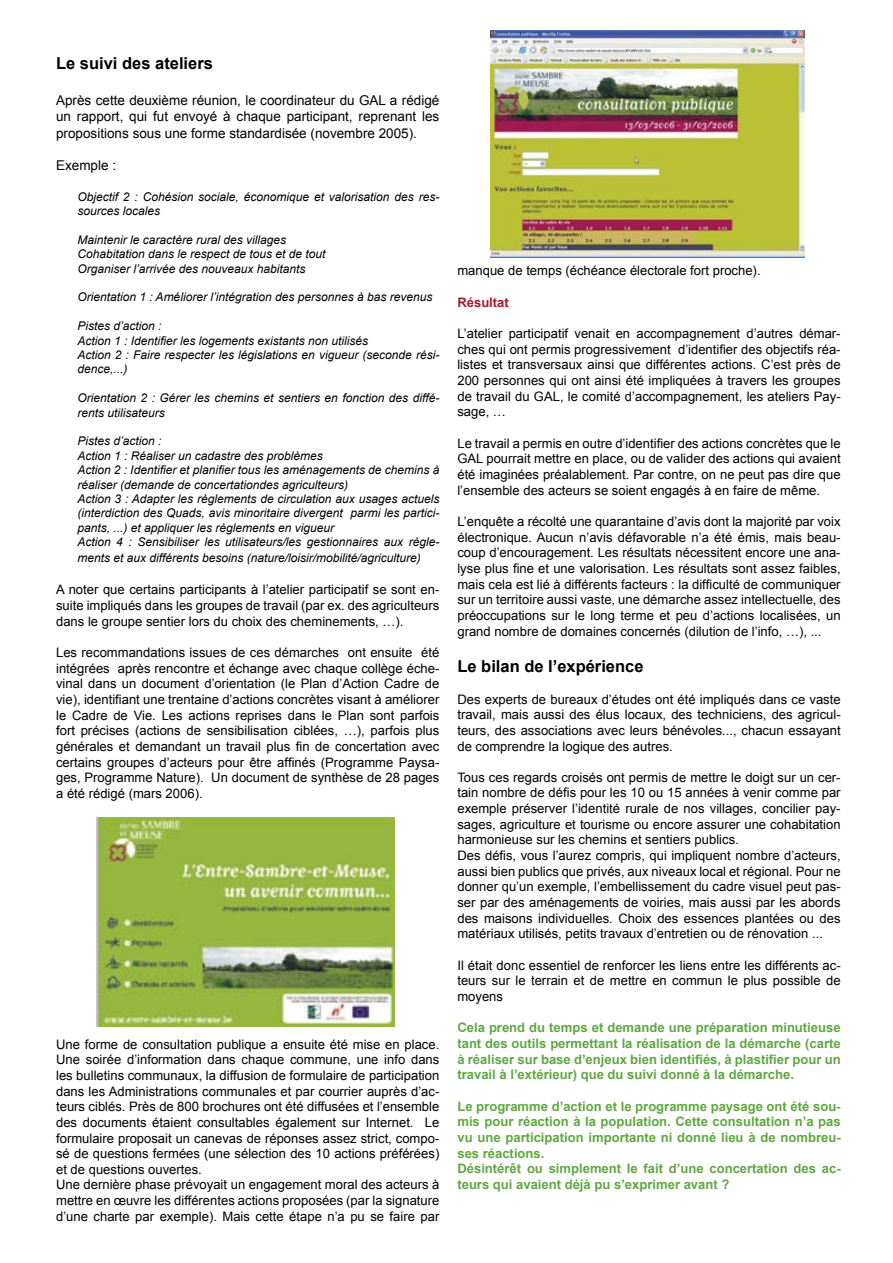
<style>
.page{position:relative;width:893px;height:1263px;background:#fff}
.page>*{position:absolute;margin:0;border:0;box-sizing:border-box;transform-origin:0 0}
.t1{font:700 16.5px "Arial";color:#000}
.t2{font:13.5px/16.2px "Arial";color:#000;text-align:justify}
.t3{font:13.05px/15.6px "Arial";color:#000;text-align:justify}
.t4{font:700 13.05px/15.6px "Arial";color:#60a742;text-align:justify}
.t5{font:700 13.05px "Arial";color:#a9192d}
.t6{font:italic 12px/14.4px "Arial";color:#000}
</style>
<div class="page">
<img style="left:97px;top:817px;width:297px;height:209px">
<img style="left:490px;top:31px;width:315px;height:226px">
<p class="t1" style="left:56px;top:54px;width:158px">Le suivi des ateliers</p>
<p class="t2" style="left:56px;top:92px;width:385px">Après cette deuxième réunion, le coordinateur du GAL a rédigé un rapport, qui fut envoyé à chaque participant, reprenant les propositions sous une forme standardisée (novembre 2005).</p>
<p class="t2" style="left:56px;top:157px;width:62px">Exemple :</p>
<p class="t6" style="left:77px;top:189px;width:364px">Objectif 2 : Cohésion sociale, économique et valorisation des res&shy;sources locales</p>
<p class="t6" style="left:77px;top:232px;width:250px">Maintenir le caractère rural des villages<br>Cohabitation dans le respect de tous et de tout<br>Organiser l’arrivée des nouveaux habitants</p>
<p class="t6" style="left:77px;top:290px;width:357px">Orientation 1 : Améliorer l’intégration des personnes à bas revenus</p>
<p class="t6" style="left:77px;top:319px;width:363px">Pistes d’action :<br>Action 1 : Identifier les logements existants non utilisés<br>Action 2 : Faire respecter les législations en vigueur (seconde rési&shy;dence,...)</p>
<p class="t6" style="left:77px;top:391px;width:363px">Orientation 2 : Gérer les chemins et sentiers en fonction des diffé&shy;rents utilisateurs</p>
<p class="t6" style="left:77px;top:434px;width:364px">Pistes d’action :<br>Action 1 : Réaliser un cadastre des problèmes<br>Action 2 : Identifier et planifier tous les aménagements de chemins à réaliser (demande de concertationdes agriculteurs)<br>Action 3 : Adapter les règlements de circulation aux usages actuels (interdiction des Quads, avis minoritaire divergent parmi les partici&shy;pants, ...) et appliquer les règlements en vigueur<br>Action 4 : Sensibiliser les utilisateurs/les gestionnaires aux règle-</p>
<p class="t6" style="left:77px;top:551px;width:345px">ments et aux différents besoins (nature/loisir/mobilité/agriculture)</p>
<p class="t3" style="left:56px;top:582px;width:385px">A noter que certains participants à l’atelier participatif se sont en&shy;suite impliqués dans les groupes de travail (par ex. des agriculteurs dans le groupe sentier lors du choix des cheminements, …).</p>
<p class="t3" style="left:56px;top:645px;width:385px">Les recommandations issues de ces démarches ont ensuite été intégrées après rencontre et échange avec chaque collège éche&shy;vinal dans un document d’orientation (le Plan d’Action Cadre de vie), identifiant une trentaine d’actions concrètes visant à améliorer le Cadre de Vie. Les actions reprises dans le Plan sont parfois fort précises (actions de sensibilisation ciblées, …), parfois plus générales et demandant un travail plus fin de concertation avec certains groupes d’acteurs pour être affinés (Programme Paysa&shy;ges, Programme Nature). Un document de synthèse de 28 pages a été rédigé (mars 2006).</p>
<p class="t3" style="left:56px;top:1036px;width:385px;text-align:left">Une forme de consultation publique a ensuite été mise en place.<br>Une soirée d’information dans chaque commune, une info dans les bulletins communaux, la diffusion de formulaire de participation dans les Administrations communales et par courrier auprès d’ac&shy;teurs ciblés. Près de 800 brochures ont été diffusées et l’ensemble des documents étaient consultables également sur Internet. Le formulaire proposait un canevas de réponses assez strict, compo&shy;sé de questions fermées (une sélection des 10 actions préférées) et de questions ouvertes.<br>Une dernière phase prévoyait un engagement moral des acteurs à mettre en œuvre les différentes actions proposées (par la signature d’une charte par exemple). Mais cette étape n’a pu se faire par</p>
<p class="t3" style="left:457px;top:263px;width:305px">manque de temps (échéance électorale fort proche).</p>
<p class="t5" style="left:457px;top:295px;width:53px">Résultat</p>
<p class="t3" style="left:457px;top:326px;width:385px">L’atelier participatif venait en accompagnement d’autres démar&shy;ches qui ont permis progressivement d’identifier des objectifs réa&shy;listes et transversaux ainsi que différentes actions. C’est près de 200 personnes qui ont ainsi été impliquées à travers les groupes de travail du GAL, le comité d’accompagnement, les ateliers Pay&shy;sage, …</p>
<p class="t3" style="left:457px;top:435px;width:385px">Le travail a permis en outre d’identifier des actions concrètes que le GAL pourrait mettre en place, ou de valider des actions qui avaient été imaginées préalablement. Par contre, on ne peut pas dire que l’ensemble des acteurs se soient engagés à en faire de même.</p>
<p class="t3" style="left:457px;top:513px;width:385px">L’enquête a récolté une quarantaine d’avis dont la majorité par voix électronique. Aucun n’avis défavorable n’a été émis, mais beau&shy;coup d’encouragement. Les résultats nécessitent encore une ana&shy;lyse plus fine et une valorisation. Les résultats sont assez faibles, mais cela est lié à différents facteurs : la difficulté de communiquer sur un territoire aussi vaste, une démarche assez intellectuelle, des préoccupations sur le long terme et peu d’actions localisées, un grand nombre de domaines concernés (dilution de l’info, …), ...</p>
<p class="t1" style="left:457px;top:657px;width:188px">Le bilan de l’expérience</p>
<p class="t3" style="left:457px;top:691px;width:385px">Des experts de bureaux d’études ont été impliqués dans ce vaste travail, mais aussi des élus locaux, des techniciens, des agricul&shy;teurs, des associations avec leurs bénévoles..., chacun essayant de comprendre la logique des autres.</p>
<p class="t3" style="left:457px;top:769px;width:385px;text-align:left">Tous ces regards croisés ont permis de mettre le doigt sur un cer&shy;tain nombre de défis pour les 10 ou 15 années à venir comme par exemple préserver l’identité rurale de nos villages, concilier pay&shy;sages, agriculture et tourisme ou encore assurer une cohabitation harmonieuse sur les chemins et sentiers publics.<br>Des défis, vous l’aurez compris, qui impliquent nombre d’acteurs, aussi bien publics que privés, aux niveaux local et régional. Pour ne donner qu’un exemple, l’embellissement du cadre visuel peut pas&shy;ser par des aménagements de voiries, mais aussi par les abords des maisons individuelles. Choix des essences plantées ou des matériaux utilisés, petits travaux d’entretien ou de rénovation ...</p>
<p class="t3" style="left:457px;top:957px;width:385px">Il était donc essentiel de renforcer les liens entre les différents ac&shy;teurs sur le terrain et de mettre en commun le plus possible de moyens</p>
<p class="t4" style="left:457px;top:1020px;width:385px">Cela prend du temps et demande une préparation minutieuse tant des outils permettant la réalisation de la démarche (carte à réaliser sur base d’enjeux bien identifiés, à plastifier pour un travail à l’extérieur) que du suivi donné à la démarche.</p>
<p class="t4" style="left:457px;top:1098px;width:385px;text-align:left">Le programme d’action et le programme paysage ont été sou&shy;mis pour réaction à la population. Cette consultation n’a pas vu une participation importante ni donné lieu à de nombreu&shy;ses réactions.<br>Désintérêt ou simplement le fait d’une concertation des ac&shy;teurs qui avaient déjà pu s’exprimer avant ?</p>
</div>
